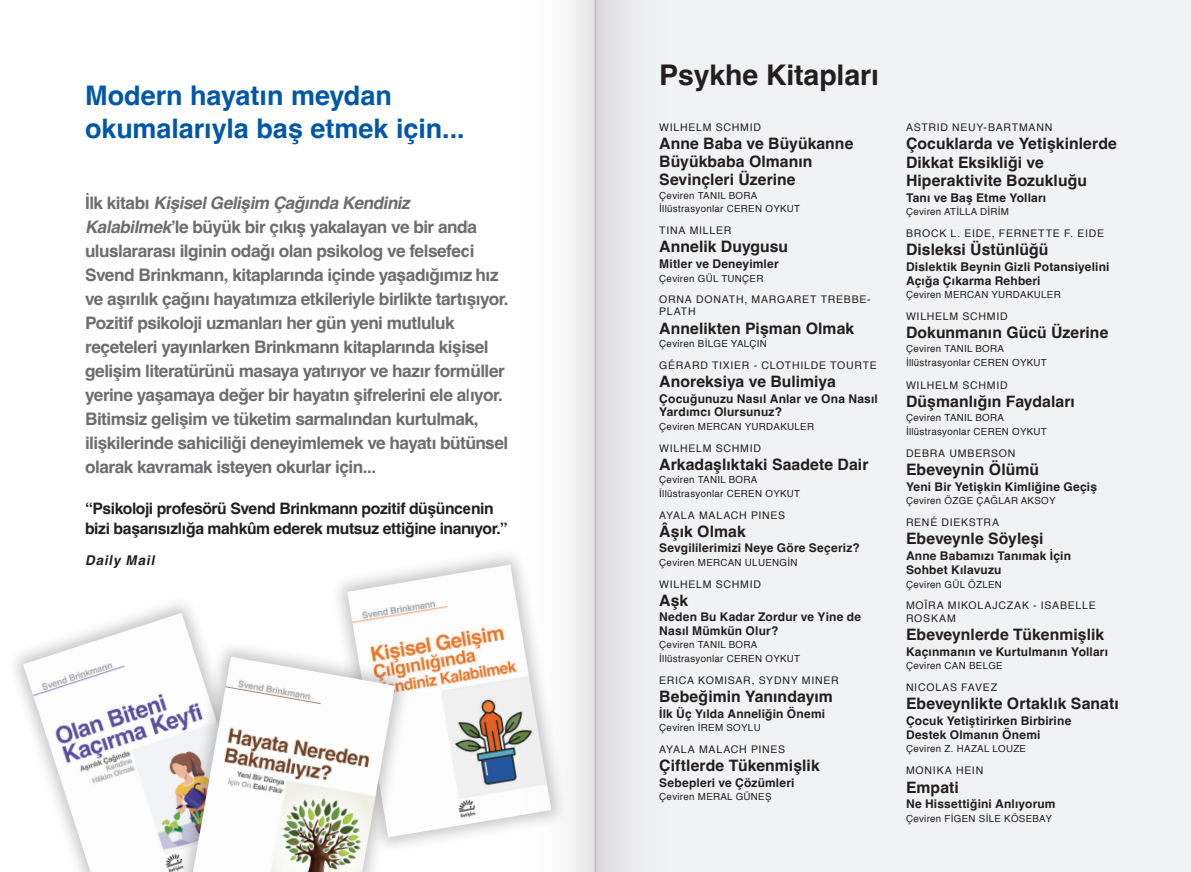
<style>
.page{position:relative;width:1191px;height:872px;background:#fff}
.page>*{position:absolute;margin:0;border:0;box-sizing:border-box;transform-origin:0 0}
.t1{font:700 28.5px "Helvetica";letter-spacing:-.005em;color:#231f20}
.t2{font:700 27px/33px "Helvetica";letter-spacing:-.005em;color:#0157a8}
.t3{font:700 17.25px/24px "Helvetica";letter-spacing:-.03em;color:#6c6d70}
.t4{font:700 15.75px/18px "Helvetica";color:#231f20}
.t5{font:700 15.75px/19.5px "Helvetica";letter-spacing:-.025em;color:#231f20}
.t6{font:italic 700 13.5px "Helvetica";color:#231f20}
.t7{font:700 12px/13.6px "Helvetica";letter-spacing:.015em;color:#231f20}
.t8{font:10.5px/12px "Helvetica";letter-spacing:.07em;color:#231f20}
.t9{font:9.75px/13.5px "Helvetica";letter-spacing:.03em;color:#231f20}
.s1{font-style:italic}
</style>
<div class="page">
<div style="left:594px;top:0;width:597px;height:872px;background:#f1f2f3"></div>
<img style="left:23px;top:613px;width:178px;height:259px">
<div style="left:330px;top:547px;width:239px;height:308px;background:#231f20;opacity:.25"></div>
<img style="left:347px;top:564px;width:121px;height:273px">
<div style="left:171px;top:639px;width:241px;height:233px;background:#231f20;opacity:.25"></div>
<img style="left:193px;top:657px;width:202px;height:215px">
<div style="left:595px;top:0;width:128px;height:872px;background:linear-gradient(to right,#e2e2e3,#f6f8f8)"></div>
<svg style="left:468px;top:0;width:127px;height:872px"></svg>
<h2 class="t2" style="left:85px;top:82px;width:381px">Modern hayatın meydan okumalarıyla baş etmek için...</h2>
<p class="t3" style="left:85px;top:193px;width:425px">İ l k k i t a b ı <span class="s1">KişiselGelişim ÇağındaKendiniz Kalabilmek</span>’le büyük bir çıkış yakalayan ve bir anda uluslararası ilginin odağı olan psikolog ve felsefeci Svend Brinkmann, kitaplarında içinde yaşadığımız hız ve aşırılık çağını hayatımıza etkileriyle birlikte tartışıyor.<br>Pozitif psikoloji uzmanları her gün yeni mutluluk reçeteleri yayınlarken Brinkmann kitaplarında kişisel gelişim literatürünü masaya yatırıyor ve hazır formüller yerine yaşamaya değer bir hayatın şifrelerini ele alıyor.<br>Bitimsiz gelişim ve tüketim sarmalından kurtulmak, ilişkilerinde sahiciliği deneyimlemek ve hayatı bütünsel olarak kavramak isteyen okurlar için...</p>
<p class="t5" style="left:85px;top:500px;width:424px">“Psikoloji profesörü Svend Brinkmann pozitif düşüncenin bizi başarısızlığa mahkûm ederek mutsuz ettiğine inanıyor.”</p>
<p class="t6" style="left:85px;top:551px;width:74px">Daily Mail</p>
<h1 class="t1" style="left:659px;top:58px;width:221px">Psykhe Kitapları</h1>
<p class="t8" style="left:659px;top:122px;width:103px">WILHELM SCHMID</p>
<p class="t4" style="left:659px;top:136px;width:196px">Anne Baba ve Büyükanne<br>Büyükbaba Olmanın<br>Sevinçleri Üzerine</p>
<p class="t9" style="left:659px;top:189px;width:142px">Çeviren TANIL BORA<br>İllüstrasyonlar CEREN OYKUT</p>
<p class="t8" style="left:659px;top:225px;width:73px">TINA MILLER</p>
<p class="t4" style="left:659px;top:239px;width:130px">Annelik Duygusu</p>
<p class="t7" style="left:659px;top:258px;width:121px">Mitler ve Deneyimler</p>
<p class="t9" style="left:659px;top:272px;width:106px">Çeviren GÜL TUNÇER</p>
<p class="t8" style="left:659px;top:294px;width:213px">ORNA DONATH, MARGARET TREBBE-<br>PLATH</p>
<p class="t4" style="left:659px;top:321px;width:196px">Annelikten Pişman Olmak</p>
<p class="t9" style="left:659px;top:337px;width:109px">Çeviren BİLGE YALÇIN</p>
<p class="t8" style="left:659px;top:359px;width:219px">GÉRARD TIXIER - CLOTHILDE TOURTE</p>
<p class="t4" style="left:659px;top:374px;width:178px">Anoreksiya ve Bulimiya</p>
<p class="t7" style="left:659px;top:393px;width:220px">Çocuğunuzu Nasıl Anlar ve Ona Nasıl<br>Yardımcı Olursunuz?</p>
<p class="t9" style="left:659px;top:420px;width:156px">Çeviren MERCAN YURDAKULER</p>
<p class="t8" style="left:659px;top:442px;width:103px">WILHELM SCHMID</p>
<p class="t4" style="left:659px;top:457px;width:211px">Arkadaşlıktaki Saadete Dair</p>
<p class="t9" style="left:659px;top:473px;width:142px">Çeviren TANIL BORA<br>İllüstrasyonlar CEREN OYKUT</p>
<p class="t8" style="left:659px;top:509px;width:127px">AYALA MALACH PINES</p>
<p class="t4" style="left:659px;top:524px;width:88px">Âşık Olmak</p>
<p class="t7" style="left:659px;top:542px;width:202px">Sevgililerimizi Neye Göre Seçeriz?</p>
<p class="t9" style="left:659px;top:556px;width:140px">Çeviren MERCAN ULUENGİN</p>
<p class="t8" style="left:659px;top:578px;width:103px">WILHELM SCHMID</p>
<p class="t4" style="left:659px;top:593px;width:31px">Aşk</p>
<p class="t7" style="left:659px;top:611px;width:203px">Neden Bu Kadar Zordur ve Yine de<br>Nasıl Mümkün Olur?</p>
<p class="t9" style="left:659px;top:638px;width:142px">Çeviren TANIL BORA<br>İllüstrasyonlar CEREN OYKUT</p>
<p class="t8" style="left:659px;top:674px;width:181px">ERICA KOMISAR, SYDNY MINER</p>
<p class="t4" style="left:659px;top:689px;width:175px">Bebeğimin Yanındayım</p>
<p class="t7" style="left:659px;top:708px;width:167px">İlk Üç Yılda Anneliğin Önemi</p>
<p class="t9" style="left:659px;top:721px;width:103px">Çeviren İREM SOYLU</p>
<p class="t8" style="left:659px;top:743px;width:127px">AYALA MALACH PINES</p>
<p class="t4" style="left:659px;top:758px;width:162px">Çiftlerde Tükenmişlik</p>
<p class="t7" style="left:659px;top:777px;width:137px">Sebepleri ve Çözümleri</p>
<p class="t9" style="left:659px;top:790px;width:114px">Çeviren MERAL GÜNEŞ</p>
<p class="t8" style="left:906px;top:122px;width:148px">ASTRID NEUY-BARTMANN</p>
<p class="t4" style="left:906px;top:136px;width:212px">Çocuklarda ve Yetişkinlerde<br>Dikkat Eksikliği ve<br>Hiperaktivite Bozukluğu</p>
<p class="t7" style="left:906px;top:192px;width:142px">Tanı ve Baş Etme Yolları</p>
<p class="t9" style="left:906px;top:205px;width:104px">Çeviren ATİLLA DİRİM</p>
<p class="t8" style="left:906px;top:228px;width:199px">BROCK L. EIDE, FERNETTE F. EIDE</p>
<p class="t4" style="left:906px;top:242px;width:144px">Disleksi Üstünlüğü</p>
<p class="t7" style="left:906px;top:261px;width:205px">Dislektik Beynin Gizli Potansiyelini<br>Açığa Çıkarma Rehberi</p>
<p class="t9" style="left:906px;top:288px;width:156px">Çeviren MERCAN YURDAKULER</p>
<p class="t8" style="left:906px;top:311px;width:103px">WILHELM SCHMID</p>
<p class="t4" style="left:906px;top:326px;width:204px">Dokunmanın Gücü Üzerine</p>
<p class="t9" style="left:906px;top:342px;width:142px">Çeviren TANIL BORA<br>İllüstrasyonlar CEREN OYKUT</p>
<p class="t8" style="left:906px;top:380px;width:103px">WILHELM SCHMID</p>
<p class="t4" style="left:906px;top:394px;width:170px">Düşmanlığın Faydaları</p>
<p class="t9" style="left:906px;top:411px;width:142px">Çeviren TANIL BORA<br>İllüstrasyonlar CEREN OYKUT</p>
<p class="t8" style="left:906px;top:447px;width:111px">DEBRA UMBERSON</p>
<p class="t4" style="left:906px;top:462px;width:134px">Ebeveynin Ölümü</p>
<p class="t7" style="left:906px;top:481px;width:193px">Yeni Bir Yetişkin Kimliğine Geçiş</p>
<p class="t9" style="left:906px;top:494px;width:151px">Çeviren ÖZGE ÇAĞLAR AKSOY</p>
<p class="t8" style="left:906px;top:517px;width:95px">RENÉ DIEKSTRA</p>
<p class="t4" style="left:906px;top:531px;width:139px">Ebeveynle Söyleşi</p>
<p class="t7" style="left:906px;top:550px;width:166px">Anne Babamızı Tanımak İçin<br>Sohbet Kılavuzu</p>
<p class="t9" style="left:906px;top:577px;width:97px">Çeviren GÜL ÖZLEN</p>
<p class="t8" style="left:906px;top:600px;width:191px">MOÏRA MIKOLAJCZAK - ISABELLE<br>ROSKAM</p>
<p class="t4" style="left:906px;top:627px;width:200px">Ebeveynlerde Tükenmişlik</p>
<p class="t7" style="left:906px;top:646px;width:204px">Kaçınmanın ve Kurtulmanın Yolları</p>
<p class="t9" style="left:906px;top:659px;width:98px">Çeviren CAN BELGE</p>
<p class="t8" style="left:906px;top:682px;width:93px">NICOLAS FAVEZ</p>
<p class="t4" style="left:906px;top:696px;width:214px">Ebeveynlikte Ortaklık Sanatı</p>
<p class="t7" style="left:906px;top:715px;width:167px">Çocuk Yetiştirirken Birbirine<br>Destek Olmanın Önemi</p>
<p class="t9" style="left:906px;top:742px;width:122px">Çeviren Z. HAZAL LOUZE</p>
<p class="t8" style="left:906px;top:765px;width:79px">MONIKA HEIN</p>
<p class="t4" style="left:906px;top:779px;width:54px">Empati</p>
<p class="t7" style="left:906px;top:798px;width:151px">Ne Hissettiğini Anlıyorum</p>
<p class="t9" style="left:906px;top:812px;width:147px">Çeviren FİGEN SİLE KÖSEBAY</p>
</div>
